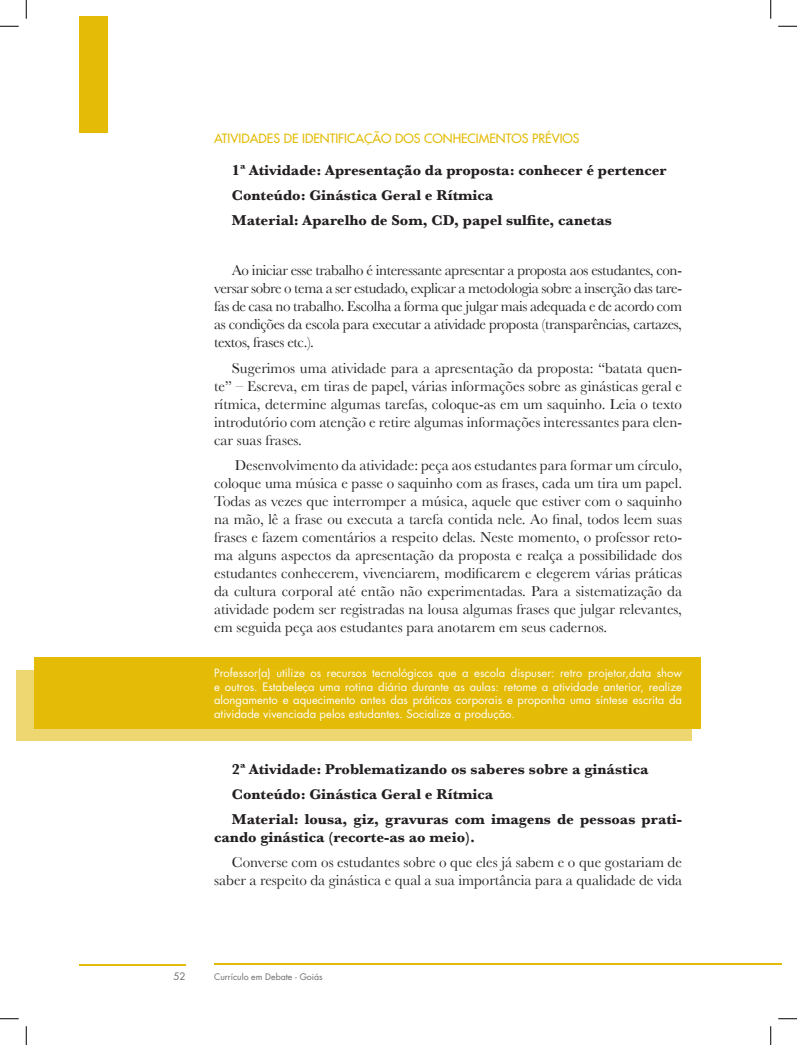
<style>
.page{position:relative;width:797px;height:1045px;background:#fff}
.page>*{position:absolute;margin:0;border:0;box-sizing:border-box;transform-origin:0 0}
.t1{font:15px/18px "Baskerville";color:#231f20;text-align:justify}
.t2{font:700 15px/25.1px "Baskerville";color:#231f20}
.t3{font:500 12.5px "Futura Std";color:#e4bb06}
.t4{font:11.25px/13.5px "Futura Std";color:#fff;text-align:justify}
.t5{font:10px "Futura Std";color:#6c6d70}
.t6{font:8.75px "Futura Std";color:#6c6d70}
</style>
<div class="page">
<hr style="left:214px;top:963px;width:556px;height:2px;background:#e4bb06">
<hr style="left:79px;top:963px;width:107px;height:2px;background:#e4bb06">
<div style="left:79px;top:16px;width:29px;height:117px;background:#e4bb06"></div>
<svg style="left:770px;top:963px;width:11px;height:2px"></svg>
<div style="left:16px;top:670px;width:675px;height:70px;background:#eed670"></div>
<div style="left:35px;top:657px;width:666px;height:71px;background:#e4bb06"></div>
<svg style="left:0;top:25px;width:19px;height:2px"></svg>
<svg style="left:778px;top:25px;width:19px;height:2px"></svg>
<svg style="left:0;top:1018px;width:19px;height:1px"></svg>
<svg style="left:778px;top:1018px;width:19px;height:1px"></svg>
<svg style="left:25px;top:0;width:2px;height:19px"></svg>
<svg style="left:25px;top:1026px;width:2px;height:19px"></svg>
<svg style="left:770px;top:0;width:1px;height:19px"></svg>
<svg style="left:770px;top:1026px;width:1px;height:19px"></svg>
<p class="t3" style="left:214px;top:130px;width:367px">ATIVIDADES DE IDENTIFICAÇÃO DOS CONHECIMENTOS PRÉVIOS</p>
<p class="t2" style="left:232px;top:158px;width:436px">1ª Atividade: Apresentação da proposta: conhecer é pertencer<br>Conteúdo: Ginástica Geral e Rítmica<br>Material: Aparelho de Som, CD, papel sulfite, canetas</p>
<p class="t1" style="left:214px;top:261px;width:469px;text-indent:18px">Ao iniciar esse trabalho é interessante apresentar a proposta aos estudantes, con&shy;versar sobre o tema a ser estudado, explicar a metodologia sobre a inserção das tare&shy;fas de casa no trabalho. Escolha a forma que julgar mais adequada e de acordo com as condições da escola para executar a atividade proposta (transparências, cartazes, textos, frases etc.).</p>
<p class="t1" style="left:214px;top:358px;width:469px;text-indent:18px">Sugerimos uma atividade para a apresentação da proposta: “batata quen&shy;te” – Escreva, em tiras de papel, várias informações sobre as ginásticas geral e rítmica, determine algumas tarefas, coloque-as em um saquinho. Leia o texto introdutório com atenção e retire algumas informações interessantes para elen&shy;car suas frases.</p>
<p class="t1" style="left:214px;top:456px;width:469px;text-indent:21px">Desenvolvimento da atividade: peça aos estudantes para formar um círculo, coloque uma música e passe o saquinho com as frases, cada um tira um papel.<br>Todas as vezes que interromper a música, aquele que estiver com o saquinho na mão, lê a frase ou executa a tarefa contida nele. Ao final, todos leem suas frases e fazem comentários a respeito delas. Neste momento, o professor reto&shy;ma alguns aspectos da apresentação da proposta e realça a possibilidade dos estudantes conhecerem, vivenciarem, modificarem e elegerem várias práticas da cultura corporal até então não experimentadas. Para a sistematização da atividade podem ser registradas na lousa algumas frases que julgar relevantes, em seguida peça aos estudantes para anotarem em seus cadernos.</p>
<p class="t4" style="left:214px;top:666px;width:469px">Professor(a) utilize os recursos tecnológicos que a escola dispuser: retro projetor,data show e outros. Estabeleça uma rotina diária durante as aulas: retome a atividade anterior, realize alongamento e aquecimento antes das práticas corporais e proponha uma síntese escrita da atividade vivenciada pelos estudantes. Socialize a produção.</p>
<p class="t2" style="left:232px;top:756px;width:451px">2ª Atividade: Problematizando os saberes sobre a ginástica<br>Conteúdo: Ginástica Geral e Rítmica<br>Material: lousa, giz, gravuras com imagens de pessoas prati-</p>
<p class="t2" style="left:214px;top:824px;width:262px">cando ginástica (recorte-as ao meio).</p>
<p class="t1" style="left:214px;top:853px;width:469px;text-align:right">Converse com os estudantes sobre o que eles já sabem e o que gostariam de saber a respeito da ginástica e qual a sua importância para a qualidade de vida</p>
<p class="t5" style="left:173px;top:970px;width:14px">52</p>
<p class="t6" style="left:214px;top:971px;width:110px">Currículo em Debate - Goiás</p>
</div>
